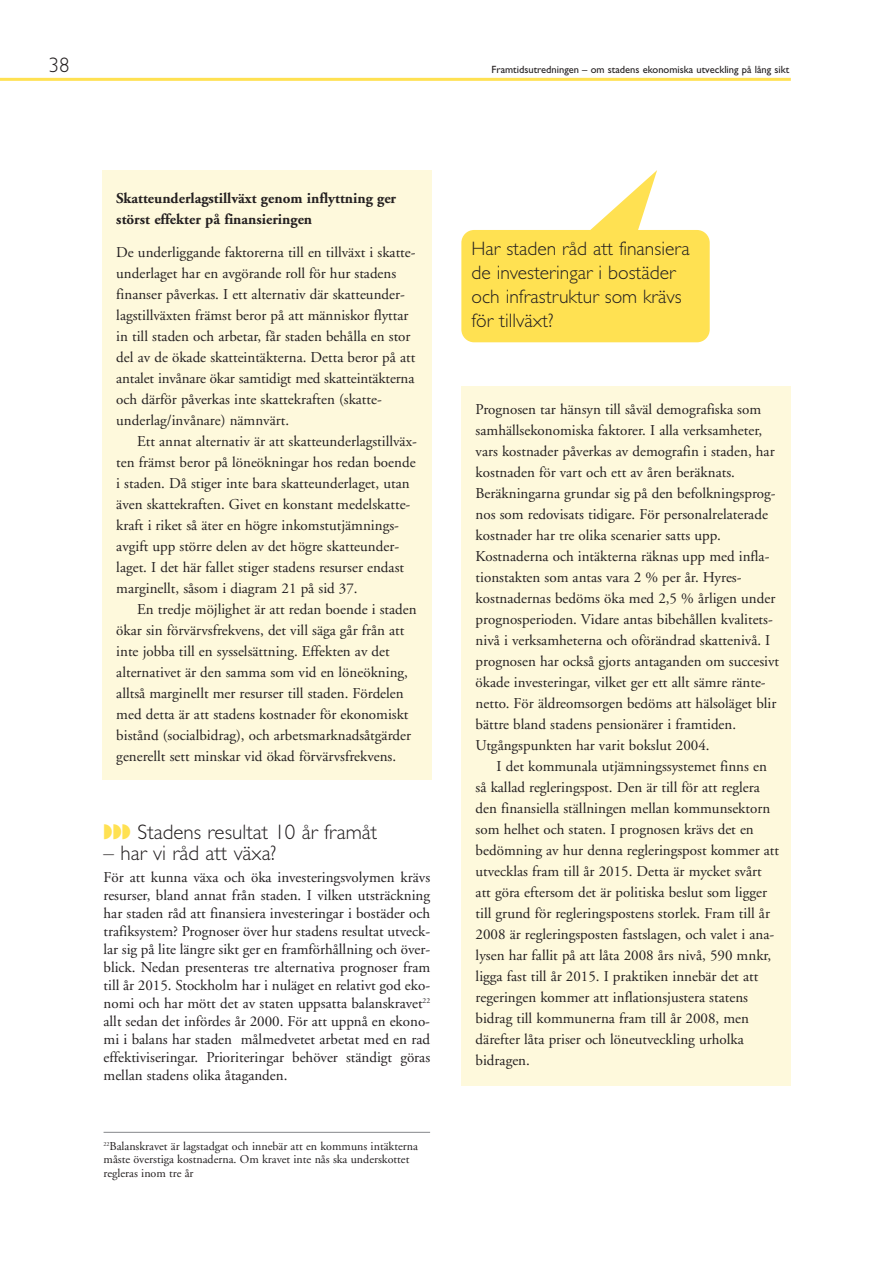
<style>
.page{position:relative;width:893px;height:1263px;background:#fff}
.page>*{position:absolute;margin:0;border:0;box-sizing:border-box;transform-origin:0 0}
.t1{font:300 21px "Gill Sans";color:#231f20}
.t2{font:300 19.5px/24px "Gill Sans";color:#231f20}
.t3{font:15px/21px "Adobe Garamond";color:#231f20}
.t4{font:700 15px/21px "Adobe Garamond";color:#231f20}
.t5{font:12px/13.5px "Adobe Garamond";color:#231f20}
.t6{font:10.5px "Gill Sans";color:#231f20}
.s1{color:#ffe152}
</style>
<div class="page">
<div style="left:461px;top:386px;width:330px;height:699px;background:#fef9dc"></div>
<div style="left:102px;top:170px;width:330px;height:609px;background:#fef9dc"></div>
<hr style="left:0;top:78px;width:791px;height:3px;background:#ffe152">
<hr style="left:104px;top:1132px;width:326px;height:1px;background:#939598">
<div style="left:461px;top:230px;width:249px;height:112px;background:#ffe152;border-radius:13px"></div>
<svg style="left:590px;top:170px;width:67px;height:60px"></svg>
<h1 class="t1" style="left:49px;top:57px;width:22px">38</h1>
<p class="t6" style="left:492px;top:66px;width:299px">Framtidsutredningen – om stadens ekonomiska utveckling på lång sikt</p>
<p class="t4" style="left:116px;top:189px;width:281px">Skatteunderlagstillväxt genom inflyttning ger störst effekter på finansieringen</p>
<p class="t3" style="left:116px;top:243px;width:301px">De underliggande faktorerna till en tillväxt i skatte&shy;underlaget har en avgörande roll för hur stadens finanser påverkas. I ett alternativ där skatteunder&shy;lagstillväxten främst beror på att människor flyttar in till staden och arbetar, får staden behålla en stor del av de ökade skatteintäkterna. Detta beror på att antalet invånare ökar samtidigt med skatteintäkterna och därför påverkas inte skattekraften (skatte&shy;underlag/invånare) nämnvärt.</p>
<p class="t3" style="left:116px;top:432px;width:302px;text-indent:21px">Ett annat alternativ är att skatteunderlagstillväx&shy;ten främst beror på löneökningar hos redan boende i staden. Då stiger inte bara skatteunderlaget, utan även skattekraften. Givet en konstant medelskatte&shy;kraft i riket så äter en högre inkomstutjämnings&shy;avgift upp större delen av det högre skatteunder&shy;laget. I det här fallet stiger stadens resurser endast marginellt, såsom i diagram 21 på sid 37.</p>
<p class="t3" style="left:116px;top:600px;width:302px;text-indent:21px">En tredje möjlighet är att redan boende i staden ökar sin förvärvsfrekvens, det vill säga går från att inte jobba till en sysselsättning. Effekten av det alternativet är den samma som vid en löneökning, alltså marginellt mer resurser till staden. Fördelen med detta är att stadens kostnader för ekonomiskt bistånd (socialbidrag), och arbetsmarknadsåtgärder generellt sett minskar vid ökad förvärvsfrekvens.</p>
<h1 class="t1" style="left:104px;top:823px;width:275px"><span class="s1">◗◗◗</span> Stadens resultat 10 år framåt</h1>
<h1 class="t1" style="left:104px;top:844px;width:174px">– har vi råd att växa?</h1>
<p class="t3" style="left:104px;top:870px;width:328px;line-height:18px;text-align:justify">För att kunna växa och öka investeringsvolymen krävs resurser, bland annat från staden. I vilken utsträckning har staden råd att finansiera investeringar i bostäder och trafiksystem? Prognoser över hur stadens resultat utveck&shy;lar sig på lite längre sikt ger en framförhållning och över&shy;blick. Nedan presenteras tre alternativa prognoser fram till år 2015. Stockholm har i nuläget en relativt god eko&shy;nomi och har mött det av staten uppsatta balanskravet<sup>22 </sup>allt sedan det infördes år 2000. För att uppnå en ekono&shy;mi i balans har staden målmedvetet arbetat med en rad effektiviseringar. Prioriteringar behöver ständigt göras mellan stadens olika åtaganden.</p>
<p class="t5" style="left:104px;top:1140px;width:316px"><sup>22</sup>Balanskravet är lagstadgat och innebär att en kommuns intäkterna måste överstiga kostnaderna. Om kravet inte nås ska underskottet regleras inom tre år</p>
<h2 class="t2" style="left:471px;top:238px;width:220px">Har staden råd att finansiera de investeringar i bostäder och infrastruktur som krävs för tillväxt?</h2>
<p class="t3" style="left:476px;top:400px;width:305px">Prognosen tar hänsyn till såväl demografiska som samhällsekonomiska faktorer. I alla verksamheter, vars kostnader påverkas av demografin i staden, har kostnaden för vart och ett av åren beräknats.<br>Beräkningarna grundar sig på den befolkningsprog&shy;nos som redovisats tidigare. För personalrelaterade kostnader har tre olika scenarier satts upp.<br>Kostnaderna och intäkterna räknas upp med infla&shy;tionstakten som antas vara 2 % per år. Hyres&shy;kostnadernas bedöms öka med 2,5 % årligen under prognosperioden. Vidare antas bibehållen kvalitets&shy;nivå i verksamheterna och oförändrad skattenivå. I prognosen har också gjorts antaganden om succesivt ökade investeringar, vilket ger ett allt sämre ränte&shy;netto. För äldreomsorgen bedöms att hälsoläget blir bättre bland stadens pensionärer i framtiden.<br>Utgångspunkten har varit bokslut 2004.</p>
<p class="t3" style="left:476px;top:757px;width:305px;text-indent:21px">I det kommunala utjämningssystemet finns en så kallad regleringspost. Den är till för att reglera den finansiella ställningen mellan kommunsektorn som helhet och staten. I prognosen krävs det en bedömning av hur denna regleringspost kommer att utvecklas fram till år 2015. Detta är mycket svårt att göra eftersom det är politiska beslut som ligger till grund för regleringspostens storlek. Fram till år 2008 är regleringsposten fastslagen, och valet i ana&shy;lysen har fallit på att låta 2008 års nivå, 590 mnkr, ligga fast till år 2015. I praktiken innebär det att regeringen kommer att inflationsjustera statens bidrag till kommunerna fram till år 2008, men därefter låta priser och löneutveckling urholka bidragen.</p>
</div>
